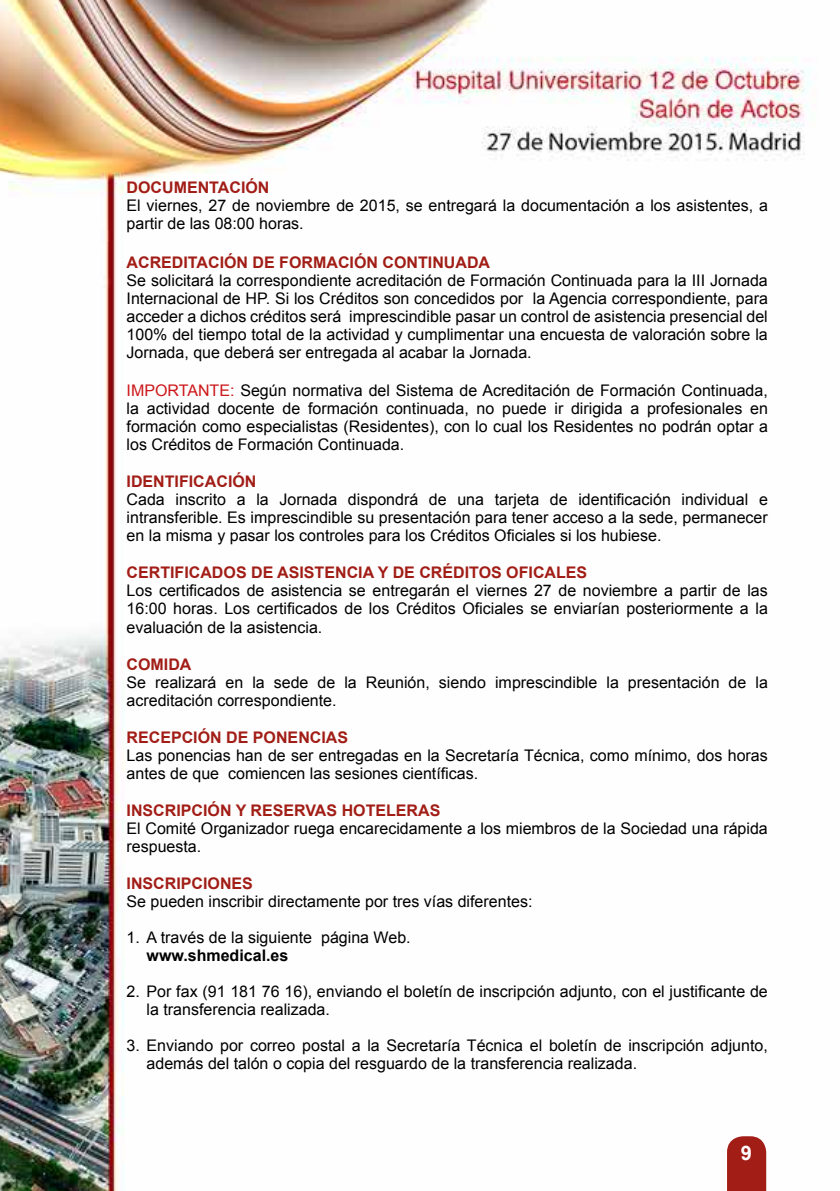
<style>
.page{position:relative;width:840px;height:1191px;background:#fff}
.page>*{position:absolute;margin:0;border:0;box-sizing:border-box;transform-origin:0 0}
.t1{font:700 20px "Arial";color:#fff}
.t2{font:16px/18px "Arial";color:#000}
.t3{font:700 16px "Arial";color:#a11d16}
.t4{font:700 16px "Arial";color:#000}
.s1{color:#cd171a}
</style>
<div class="page">
<img style="left:0;top:0;width:812px;height:1191px">
<svg style="left:726px;top:1136px;width:39px;height:55px;background:#a72d26"></svg>
<p class="t3" style="left:126px;top:177px;width:144px">DOCUMENTACIÓN</p>
<p class="t2" style="left:126px;top:197px;width:642px">El viernes, 27 de noviembre de 2015, se entregará la documentación a los asistentes, a partir de las 08:00 horas.</p>
<p class="t3" style="left:126px;top:251px;width:365px">ACREDITACIÓN DE FORMACIÓN CONTINUADA</p>
<p class="t2" style="left:126px;top:271px;width:642px;text-align:justify">Se solicitará la correspondiente acreditación de Formación Continuada para la III Jornada Internacional de HP. Si los Créditos son concedidos por la Agencia correspondiente, para acceder a dichos créditos será imprescindible pasar un control de asistencia presencial del 100% del tiempo total de la actividad y cumplimentar una encuesta de valoración sobre la Jornada, que deberá ser entregada al acabar la Jornada.</p>
<p class="t2" style="left:126px;top:381px;width:642px;text-align:justify"><span class="s1">IMPORTANTE:</span> Según normativa del Sistema de Acreditación de Formación Continuada, la actividad docente de formación continuada, no puede ir dirigida a profesionales en formación como especialistas (Residentes), con lo cual los Residentes no podrán optar a los Créditos de Formación Continuada.</p>
<p class="t3" style="left:126px;top:471px;width:131px">IDENTIFICACIÓN</p>
<p class="t2" style="left:126px;top:491px;width:642px;text-align:justify">Cada inscrito a la Jornada dispondrá de una tarjeta de identificación individual e intransferible. Es imprescindible su presentación para tener acceso a la sede, permanecer en la misma y pasar los controles para los Créditos Oficiales si los hubiese.</p>
<p class="t3" style="left:126px;top:562px;width:462px">CERTIFICADOS DE ASISTENCIA Y DE CRÉDITOS OFICALES</p>
<p class="t2" style="left:126px;top:582px;width:642px;text-align:justify">Los certificados de asistencia se entregarán el viernes 27 de noviembre a partir de las 16:00 horas. Los certificados de los Créditos Oficiales se enviarían posteriormente a la evaluación de la asistencia.</p>
<p class="t3" style="left:126px;top:653px;width:66px">COMIDA</p>
<p class="t2" style="left:126px;top:673px;width:642px">Se realizará en la sede de la Reunión, siendo imprescindible la presentación de la acreditación correspondiente.</p>
<p class="t3" style="left:126px;top:727px;width:223px">RECEPCIÓN DE PONENCIAS</p>
<p class="t2" style="left:126px;top:746px;width:642px">Las ponencias han de ser entregadas en la Secretaría Técnica, como mínimo, dos horas antes de que comiencen las sesiones científicas.</p>
<p class="t3" style="left:126px;top:800px;width:315px">INSCRIPCIÓN Y RESERVAS HOTELERAS</p>
<p class="t2" style="left:126px;top:819px;width:642px">El Comité Organizador ruega encarecidamente a los miembros de la Sociedad una rápida respuesta.</p>
<p class="t3" style="left:126px;top:873px;width:128px">INSCRIPCIONES</p>
<p class="t2" style="left:126px;top:893px;width:407px">Se pueden inscribir directamente por tres vías diferentes:</p>
<p class="t2" style="left:126px;top:929px;width:285px">1. A través de la siguiente página Web.</p>
<p class="t4" style="left:146px;top:945px;width:143px">www.shmedical.es</p>
<p class="t2" style="left:146px;top:983px;width:622px;text-indent:-20px">2. Por fax (91 181 76 16), enviando el boletín de inscripción adjunto, con el justificante de la transferencia realizada.</p>
<p class="t2" style="left:146px;top:1037px;width:622px;text-indent:-20px">3. Enviando por correo postal a la Secretaría Técnica el boletín de inscripción adjunto, además del talón o copia del resguardo de la transferencia realizada.</p>
<p class="t1" style="left:740px;top:1139px;width:13px">9</p>
</div>
